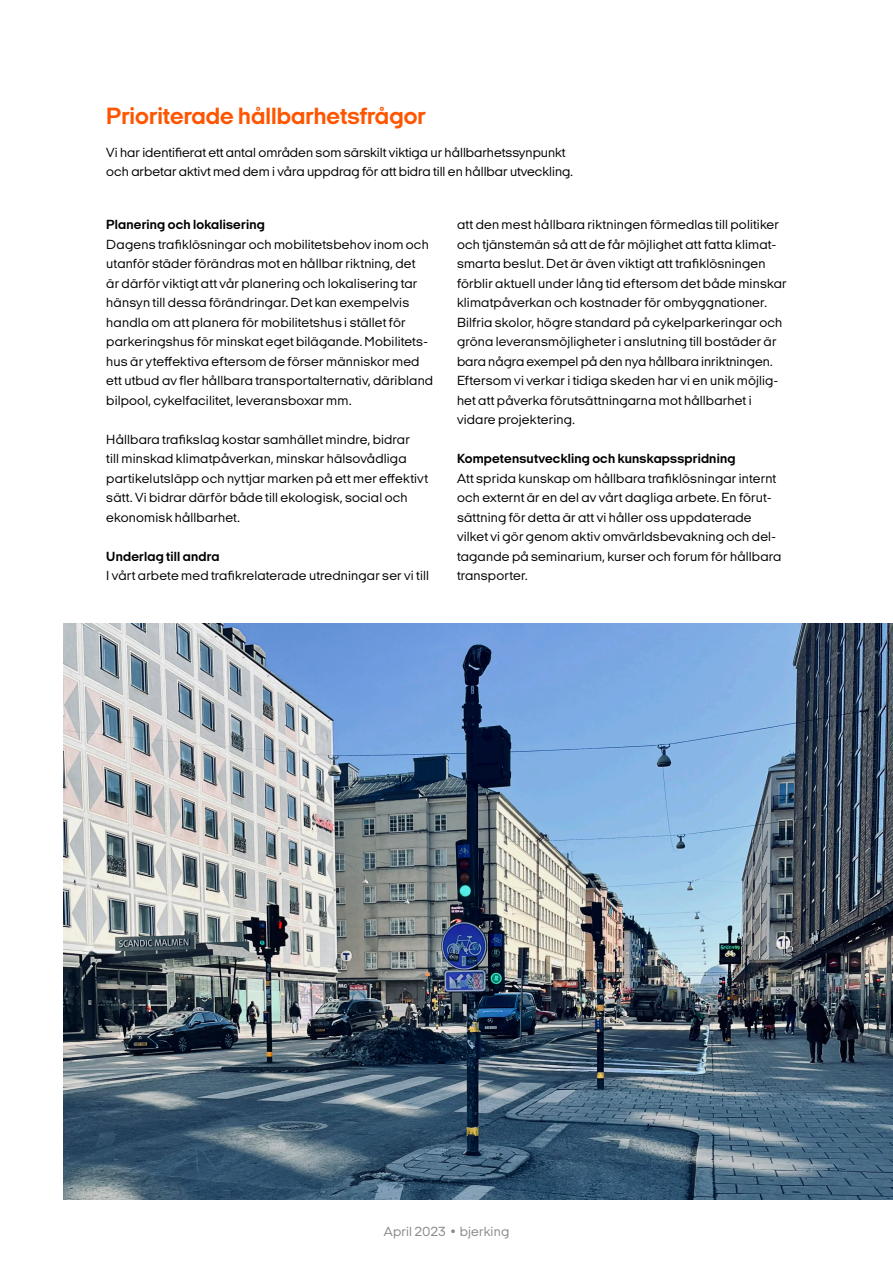
<style>
.page{position:relative;width:893px;height:1263px;background:#fff}
.page>*{position:absolute;margin:0;border:0;box-sizing:border-box;transform-origin:0 0}
.t1{font:700 24px "Italian Plate No 2 Expanded";color:#f50}
.Brödtext{font:13.5px/19.5px "Italian Plate No 2 Expanded";letter-spacing:.01em;color:#000}
.Brödrubrik{font:700 13.5px "Italian Plate No 2 Expanded";letter-spacing:.015em;color:#000}
.t2{font:13.5px "Italian Plate No 2 Expanded";letter-spacing:.015em;color:#8c8886}
</style>
<div class="page">
<img style="left:64px;top:624px;width:829px;height:575px">
<p class="t1" style="left:106px;top:103px;width:321px">Prioriterade hållbarhetsfrågor</p>
<p class="Brödtext" style="left:106px;top:143px;width:468px">Vi har identifierat ett antal områden som särskilt viktiga ur hållbarhetssynpunkt och arbetar aktivt med dem i våra uppdrag för att bidra till en hållbar utveckling.</p>
<p class="Brödrubrik" style="left:106px;top:217px;width:160px">Planering och lokalisering</p>
<p class="Brödtext" style="left:106px;top:234px;width:328px">Dagens trafiklösningar och mobilitetsbehov inom och utanför städer förändras mot en hållbar riktning, det<br>är därför viktigt att vår planering och lokalisering tar hänsyn till dessa förändringar. Det kan exempelvis handla om att planera för mobilitetshus i stället för parkeringshus för minskat eget bilägande. Mobilitets&shy;hus är yteffektiva eftersom de förser människor med ett utbud av fler hållbara transportalternativ, däribland bilpool, cykelfacilitet, leveransboxar mm.</p>
<p class="Brödtext" style="left:106px;top:429px;width:323px">Hållbara trafikslag kostar samhället mindre, bidrar<br>till minskad klimatpåverkan, minskar hälsovådliga partikelutsläpp och nyttjar marken på ett mer effektivt sätt. Vi bidrar därför både till ekologisk, social och ekonomisk hållbarhet.</p>
<p class="Brödrubrik" style="left:106px;top:549px;width:115px">Underlag till andra</p>
<p class="Brödtext" style="left:106px;top:566px;width:324px">I vårt arbete med trafikrelaterade utredningar ser vi till</p>
<p class="Brödtext" style="left:457px;top:215px;width:331px">att den mest hållbara riktningen förmedlas till politiker och tjänstemän så att de får möjlighet att fatta klimat&shy;smarta beslut. Det är även viktigt att trafiklösningen förblir aktuell under lång tid eftersom det både minskar klimatpåverkan och kostnader för ombyggnationer.<br>Bilfria skolor, högre standard på cykelparkeringar och gröna leveransmöjligheter i anslutning till bostäder är bara några exempel på den nya hållbara inriktningen.<br>Eftersom vi verkar i tidiga skeden har vi en unik möjlig&shy;het att påverka förutsättningarna mot hållbarhet i vidare projektering.</p>
<p class="Brödrubrik" style="left:457px;top:451px;width:280px">Kompetensutveckling och kunskapsspridning</p>
<p class="Brödtext" style="left:457px;top:468px;width:326px">Att sprida kunskap om hållbara trafiklösningar internt och externt är en del av vårt dagliga arbete. En förut&shy;sättning för detta är att vi håller oss uppdaterade vilket vi gör genom aktiv omvärldsbevakning och del&shy;tagande på seminarium, kurser och forum för hållbara transporter.</p>
<p class="t2" style="left:384px;top:1224px;width:127px">April 2023 • bjerking</p>
</div>
